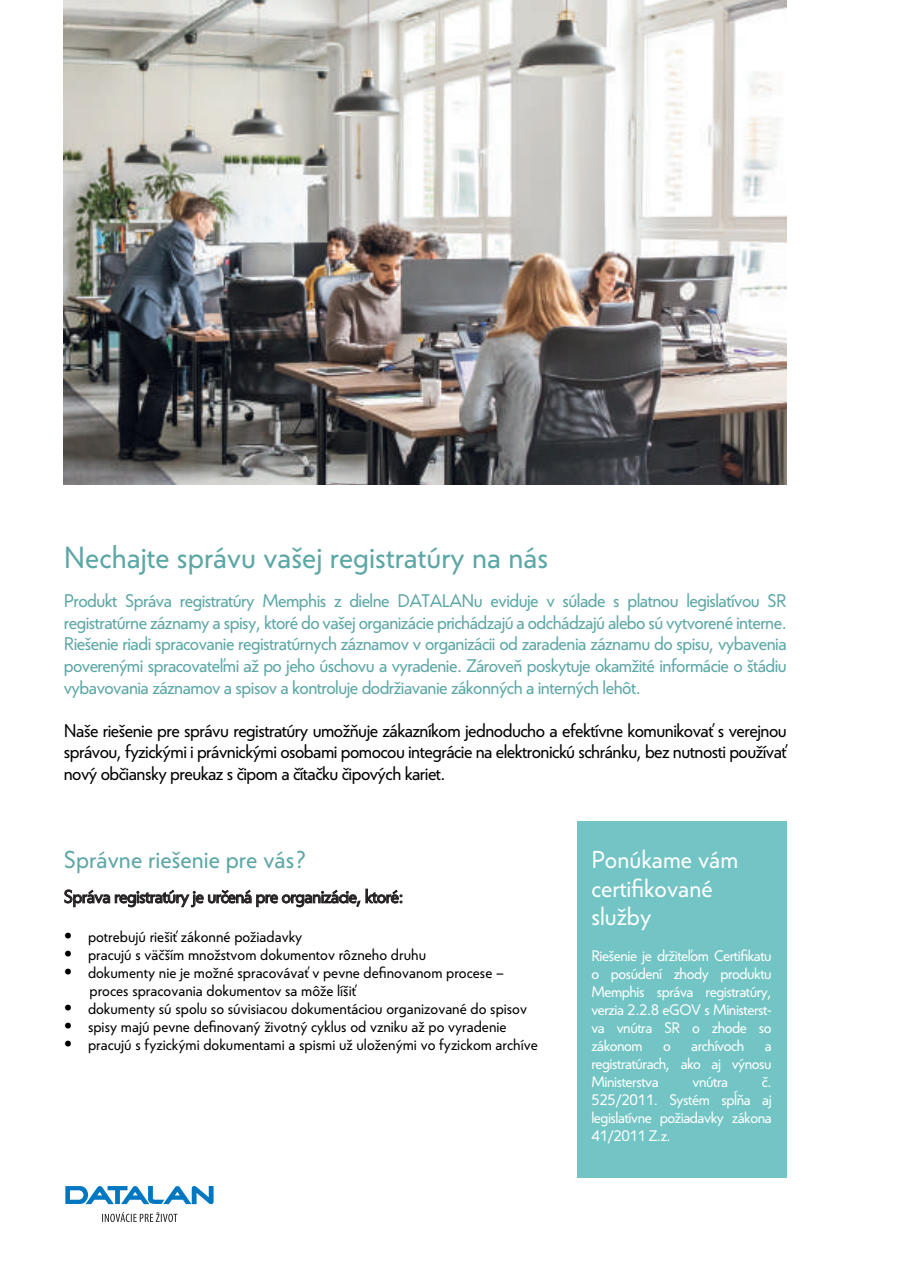
<style>
.page{position:relative;width:906px;height:1263px;background:#fff}
.page>*{position:absolute;margin:0;border:0;box-sizing:border-box;transform-origin:0 0}
.t1{font:30px "Corsica SX";color:#5ca7a6}
.t2{font:24px/28.8px "Corsica SX";color:#fff}
.t3{font:24px "Corsica SX";color:#5ca7a6}
.t4{font:18px/21.6px "Corsica SX";letter-spacing:-.03em;color:#5ca7a6;text-align:justify}
.t5{font:18px/21.6px "Corsica SX";letter-spacing:-.03em;color:#000001;text-align:justify}
.t6{font:18px "Corsica SX";letter-spacing:-.03em;color:#231f20}
.t7{font:15px/18px "Corsica SX";color:#000001}
.t8{font:15px/18px "Corsica SX";letter-spacing:-.03em;color:#fff;text-align:justify}
.s1{font-size:18px}
</style>
<div class="page">
<svg style="left:64px;top:889px;width:338px;height:18px"></svg>
<img style="left:64px;top:0;width:723px;height:485px">
<div style="left:577px;top:822px;width:210px;height:356px;background:#72c5c4"></div>
<svg style="left:65px;top:1186px;width:148px;height:18px"></svg>
<svg style="left:102px;top:1212px;width:75px;height:10px"></svg>
<h1 class="t1" style="left:64px;top:538px;width:486px">Nechajte správu vašej registratúry na nás</h1>
<p class="t4" style="left:64px;top:590px;width:724px">Produkt Správa registratúry Memphis z dielne DATALANu eviduje v súlade s platnou legislatívou SR registratúrne záznamy a spisy, ktoré do vašej organizácie prichádzajú a odchádzajú alebo sú vytvorené interne.<br>Riešenie riadi spracovanie registratúrnych záznamov v organizácii od zaradenia záznamu do spisu, vybavenia poverenými spracovateľmi až po jeho úschovu a vyradenie. Zároveň poskytuje okamžité informácie o štádiu vybavovania záznamov a spisov a kontroluje dodržiavanie zákonných a interných lehôt.</p>
<p class="t5" style="left:64px;top:720px;width:724px">Naše riešenie pre správu registratúry umožňuje zákazníkom jednoducho a efektívne komunikovať s verejnou správou, fyzickými i právnickými osobami pomocou integrácie na elektronickú schránku, bez nutnosti používať nový občiansky preukaz s čipom a čítačku čipových kariet.</p>
<h2 class="t3" style="left:64px;top:844px;width:244px">Správne riešenie pre vás?</h2>
<p class="t6" style="left:64px;top:885px;width:341px">Správa registratúry je určená pre organizácie, ktoré:</p>
<p class="t7" style="left:64px;top:928px;width:240px"><span class="s1">•</span> potrebujú riešiť zákonné požiadavky</p>
<p class="t7" style="left:64px;top:946px;width:364px"><span class="s1">•</span> pracujú s väčším množstvom dokumentov rôzneho druhu</p>
<p class="t7" style="left:90px;top:964px;width:416px;text-indent:-26px"><span class="s1">•</span> dokumenty nie je možné spracovávať v pevne definovanom procese – proces spracovania dokumentov sa môže líšiť</p>
<p class="t7" style="left:64px;top:1000px;width:465px"><span class="s1">•</span> dokumenty sú spolu so súvisiacou dokumentáciou organizované do spisov</p>
<p class="t7" style="left:64px;top:1018px;width:444px"><span class="s1">•</span> spisy majú pevne definovaný životný cyklus od vzniku až po vyradenie</p>
<p class="t7" style="left:64px;top:1036px;width:475px"><span class="s1">•</span> pracujú s fyzickými dokumentami a spismi už uloženými vo fyzickom archíve</p>
<h2 class="t2" style="left:591px;top:845px;width:148px">Ponúkame vám certifikované služby</h2>
<p class="t8" style="left:591px;top:947px;width:182px">Riešenie je držiteľom Certifikatu o posúdení zhody produktu Memphis správa registratúry, verzia 2.2.8 eGOV s Ministerst&shy;va vnútra SR o zhode so zákonom</p>
<p class="t8" style="left:663px;top:1037px;width:9px">o</p>
<p class="t8" style="left:691px;top:1037px;width:55px">archívoch</p>
<p class="t8" style="left:591px;top:1037px;width:182px;text-indent:173px">a registratúrach, ako aj výnosu Ministerstva</p>
<p class="t8" style="left:692px;top:1073px;width:37px">vnútra</p>
<p class="t8" style="left:591px;top:1073px;width:182px;text-indent:171px">č.<br>525/2011. Systém spĺňa aj legislatívne požiadavky zákona 41/2011 Z.z.</p>
</div>
